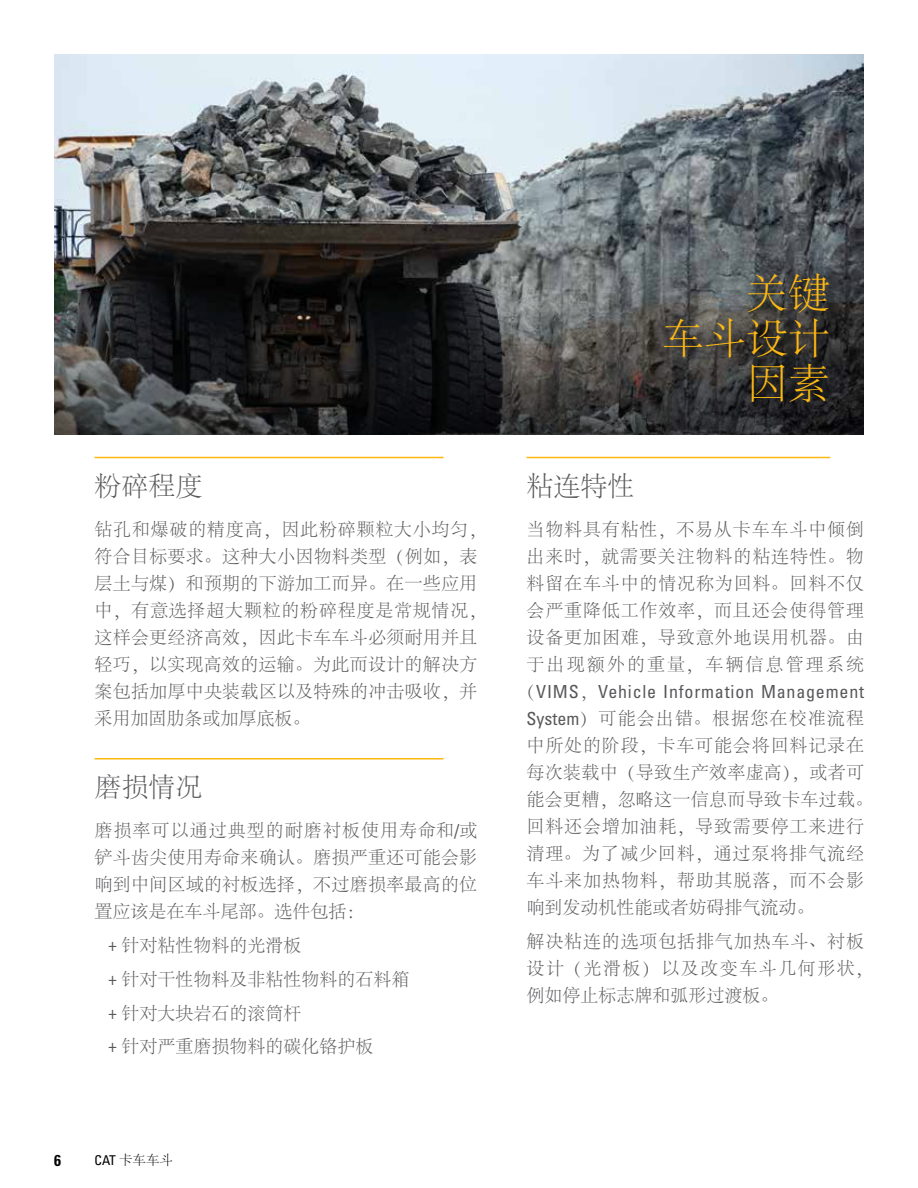
<style>
.page{position:relative;width:918px;height:1188px;background:#fff}
.page>*{position:absolute;margin:0;border:0;box-sizing:border-box;transform-origin:0 0}
.t1{font:300 42px/45px "Adobe Song Std";color:#fdb812;text-align:right}
.t2{font:300 27px "Adobe Song Std";color:#58585b}
.t3{font:300 18px/27px "Adobe Song Std";letter-spacing:.015em;color:#58585b}
.t4{font:300 18px/27px "Adobe Song Std";letter-spacing:.045em;color:#58585b}
.t5{font:condensed 18px "Univers LT Std";letter-spacing:.045em;color:#58585b}
.t6{font:700 condensed 15.75px "Univers LT Std";color:#000}
.t7{font:300 13.5px "Adobe Song Std";color:#000}
.s1{font-family:"Univers LT Std";font-weight:400;font-stretch:condensed}
.s2{font-family:"Adobe Song Std";font-weight:300;font-stretch:normal}
</style>
<div class="page">
<img style="left:54px;top:54px;width:810px;height:199px">
<svg style="left:54px;top:253px;width:810px;height:181px"></svg>
<svg style="left:649px;top:257px;width:196px;height:162px"></svg>
<hr style="left:94px;top:457px;width:350px;height:1px;background:#fdb812">
<hr style="left:94px;top:758px;width:350px;height:2px;background:#fdb812">
<hr style="left:526px;top:457px;width:304px;height:1px;background:#fdb812">
<h2 class="t2" style="left:94px;top:471px;width:109px">粉碎程度</h2>
<p class="t3" style="left:94px;top:517px;width:393px">钻孔和爆破的精度高，因此粉碎颗粒大小均匀，符合目标要求。这种大小因物料类型（例如，表层土与煤）和预期的下游加工而异。在一些应用中，有意选择超大颗粒的粉碎程度是常规情况，这样会更经济高效，因此卡车车斗必须耐用并且轻巧，以实现高效的运输。为此而设计的解决方案包括加厚中央装载区以及特殊的冲击吸收，并采用加固肋条或加厚底板。</p>
<h2 class="t2" style="left:94px;top:772px;width:109px">磨损情况</h2>
<p class="t3" style="left:94px;top:818px;width:384px;text-align:justify">磨损率可以通过典型的耐磨衬板使用寿命和<span class="s1">/</span>或铲斗齿尖使用寿命来确认。磨损严重还可能会影响到中间区域的衬板选择，不过磨损率最高的位置应该是在车斗尾部。选件包括：</p>
<p class="t3" style="left:108px;top:929px;width:303px;line-height:33.8px"><span class="s1">+</span> 针对粘性物料的光滑板<br><span class="s1">+</span> 针对干性物料及非粘性物料的石料箱<span class="s1">+</span> 针对大块岩石的滚筒杆<br><span class="s1">+</span> 针对严重磨损物料的碳化铬护板</p>
<p class="t6" style="left:54px;top:1150px;width:8px">6</p>
<p class="t7" style="left:94px;top:1153px;width:80px"><span class="s1">CAT</span> 卡车车斗</p>
<h1 class="t1" style="left:662px;top:273px;width:169px">关键<br>车斗设计因素</h1>
<h2 class="t2" style="left:526px;top:471px;width:109px">粘连特性</h2>
<p class="t3" style="left:526px;top:517px;width:339px;text-align:justify">当物料具有粘性，不易从卡车车斗中倾倒出来时，就需要关注物料的粘连特性。物料留在车斗中的情况称为回料。回料不仅会严重降低工作效率，而且还会使得管理设备更加困难，导致意外地误用机器。由于出现额外的重量，车辆信息管理系统</p>
<p class="t5" style="left:518px;top:680px;width:348px"><span class="s2">（</span>VIMS<span class="s2">，</span>Vehicle Information Management</p>
<p class="t4" style="left:527px;top:706px;width:348px"><span class="s1">System</span>）可能会出错。根据您在校准流程中所处的阶段，卡车可能会将回料记录在每次装载中（导致生产效率虚高），或者可能会更糟，忽略这一信息而导致卡车过载。回料还会增加油耗，导致需要停工来进行清理。为了减少回料，通过泵将排气流经车斗来加热物料，帮助其脱落，而不会影响到发动机性能或者妨碍排气流动。</p>
<p class="t4" style="left:527px;top:928px;width:348px">解决粘连的选项包括排气加热车斗、衬板设计（光滑板）以及改变车斗几何形状，例如停止标志牌和弧形过渡板。</p>
</div>
